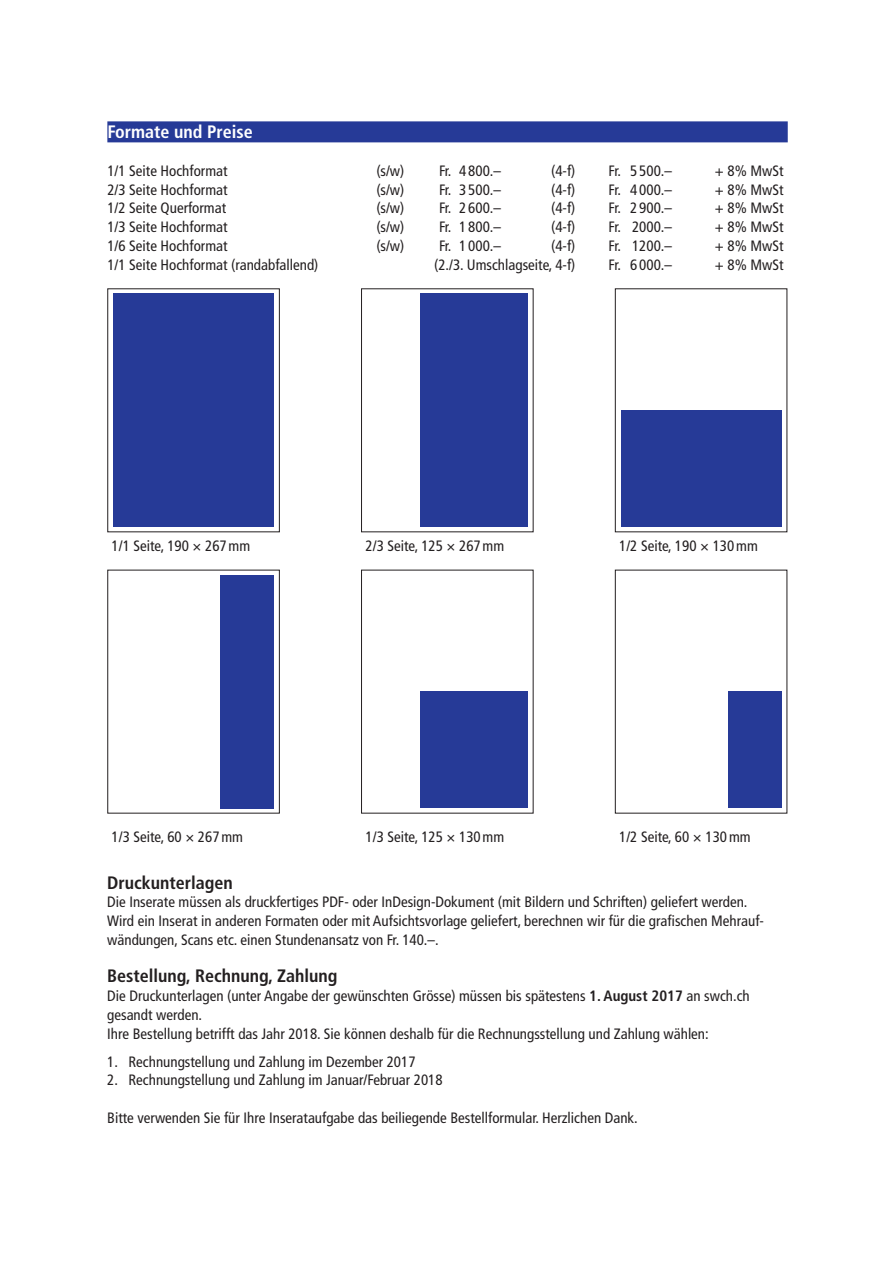
<style>
.page{position:relative;width:893px;height:1263px;background:#fff}
.page>*{position:absolute;margin:0;border:0;box-sizing:border-box;transform-origin:0 0}
.t1{font:700 condensed 18px "Frutiger";color:#231f20}
.t2{font:700 condensed 18px "Frutiger";color:#fff}
.t3{font:condensed 15px/18.8px "Frutiger";color:#231f20}
.s1{font-weight:700}
</style>
<div class="page">
<div style="left:107px;top:121px;width:681px;height:21px;background:#263a97"></div>
<div style="left:107px;top:288px;width:173px;height:244px;border:1px solid #231f20"></div>
<div style="left:113px;top:294px;width:161px;height:233px;background:#263a97"></div>
<div style="left:621px;top:410px;width:160px;height:117px;background:#263a97"></div>
<div style="left:420px;top:692px;width:108px;height:116px;background:#263a97"></div>
<div style="left:107px;top:570px;width:173px;height:243px;border:1px solid #231f20"></div>
<div style="left:220px;top:575px;width:54px;height:233px;background:#263a97"></div>
<div style="left:728px;top:692px;width:53px;height:116px;background:#263a97"></div>
<div style="left:420px;top:294px;width:108px;height:233px;background:#263a97"></div>
<p class="t2" style="left:107px;top:121px;width:147px">Formate und Preise</p>
<p class="t3" style="left:107px;top:161px;width:122px">1/1 Seite Hochformat</p>
<p class="t3" style="left:376px;top:161px;width:30px">(s/w)</p>
<p class="t3" style="left:439px;top:161px;width:63px">Fr. 4 800.–</p>
<p class="t3" style="left:551px;top:161px;width:26px">(4-f)</p>
<p class="t3" style="left:609px;top:161px;width:65px">Fr. 5 500.–</p>
<p class="t3" style="left:715px;top:161px;width:70px">+ 8% MwSt</p>
<p class="t3" style="left:107px;top:180px;width:122px">2/3 Seite Hochformat</p>
<p class="t3" style="left:376px;top:180px;width:30px">(s/w)</p>
<p class="t3" style="left:439px;top:180px;width:63px">Fr. 3 500.–</p>
<p class="t3" style="left:551px;top:180px;width:26px">(4-f)</p>
<p class="t3" style="left:609px;top:180px;width:65px">Fr. 4 000.–</p>
<p class="t3" style="left:715px;top:180px;width:70px">+ 8% MwSt</p>
<p class="t3" style="left:107px;top:199px;width:120px">1/2 Seite Querformat</p>
<p class="t3" style="left:376px;top:199px;width:30px">(s/w)</p>
<p class="t3" style="left:439px;top:199px;width:63px">Fr. 2 600.–</p>
<p class="t3" style="left:551px;top:199px;width:26px">(4-f)</p>
<p class="t3" style="left:609px;top:199px;width:65px">Fr. 2 900.–</p>
<p class="t3" style="left:715px;top:199px;width:70px">+ 8% MwSt</p>
<p class="t3" style="left:107px;top:218px;width:122px">1/3 Seite Hochformat</p>
<p class="t3" style="left:376px;top:218px;width:30px">(s/w)</p>
<p class="t3" style="left:439px;top:218px;width:63px">Fr. 1 800.–</p>
<p class="t3" style="left:551px;top:218px;width:26px">(4-f)</p>
<p class="t3" style="left:609px;top:218px;width:65px">Fr. 2000.–</p>
<p class="t3" style="left:715px;top:218px;width:70px">+ 8% MwSt</p>
<p class="t3" style="left:107px;top:236px;width:122px">1/6 Seite Hochformat</p>
<p class="t3" style="left:376px;top:236px;width:30px">(s/w)</p>
<p class="t3" style="left:439px;top:236px;width:63px">Fr. 1 000.–</p>
<p class="t3" style="left:551px;top:236px;width:26px">(4-f)</p>
<p class="t3" style="left:609px;top:236px;width:65px">Fr. 1200.–</p>
<p class="t3" style="left:715px;top:236px;width:70px">+ 8% MwSt</p>
<p class="t3" style="left:107px;top:255px;width:213px">1/1 Seite Hochformat (randabfallend)</p>
<p class="t3" style="left:434px;top:255px;width:143px">(2./3. Umschlagseite, 4-f)</p>
<p class="t3" style="left:609px;top:255px;width:65px">Fr. 6 000.–</p>
<p class="t3" style="left:715px;top:255px;width:70px">+ 8% MwSt</p>
<p class="t3" style="left:112px;top:536px;width:140px">1/1 Seite, 190 × 267mm</p>
<p class="t3" style="left:366px;top:536px;width:140px">2/3 Seite, 125 × 267mm</p>
<p class="t3" style="left:619px;top:536px;width:140px">1/2 Seite, 190 × 130mm</p>
<p class="t3" style="left:112px;top:827px;width:133px">1/3 Seite, 60 × 267mm</p>
<p class="t3" style="left:366px;top:827px;width:140px">1/3 Seite, 125 × 130mm</p>
<p class="t3" style="left:619px;top:827px;width:133px">1/2 Seite, 60 × 130mm</p>
<p class="t1" style="left:107px;top:872px;width:127px">Druckunterlagen</p>
<p class="t3" style="left:107px;top:893px;width:658px">Die Inserate müssen als druckfertiges PDF- oder InDesign-Dokument (mit Bildern und Schriften) geliefert werden.<br>Wird ein Inserat in anderen Formaten oder mit Aufsichtsvorlage geliefert, berechnen wir für die grafischen Mehrauf&shy;wändungen, Scans etc. einen Stundenansatz von Fr. 140.–.</p>
<p class="t1" style="left:107px;top:965px;width:232px">Bestellung, Rechnung, Zahlung</p>
<p class="t3" style="left:107px;top:986px;width:644px">Die Druckunterlagen (unter Angabe der gewünschten Grösse) müssen bis spätestens <span class="s1">1. August 2017</span> an swch.ch gesandt werden.<br>Ihre Bestellung betrifft das Jahr 2018. Sie können deshalb für die Rechnungsstellung und Zahlung wählen:</p>
<p class="t3" style="left:107px;top:1052px;width:310px">1. Rechnungstellung und Zahlung im Dezember 2017</p>
<p class="t3" style="left:107px;top:1071px;width:337px">2. Rechnungstellung und Zahlung im Januar/Februar 2018</p>
<p class="t3" style="left:107px;top:1108px;width:532px">Bitte verwenden Sie für Ihre Inserataufgabe das beiliegende Bestellformular. Herzlichen Dank.</p>
</div>
